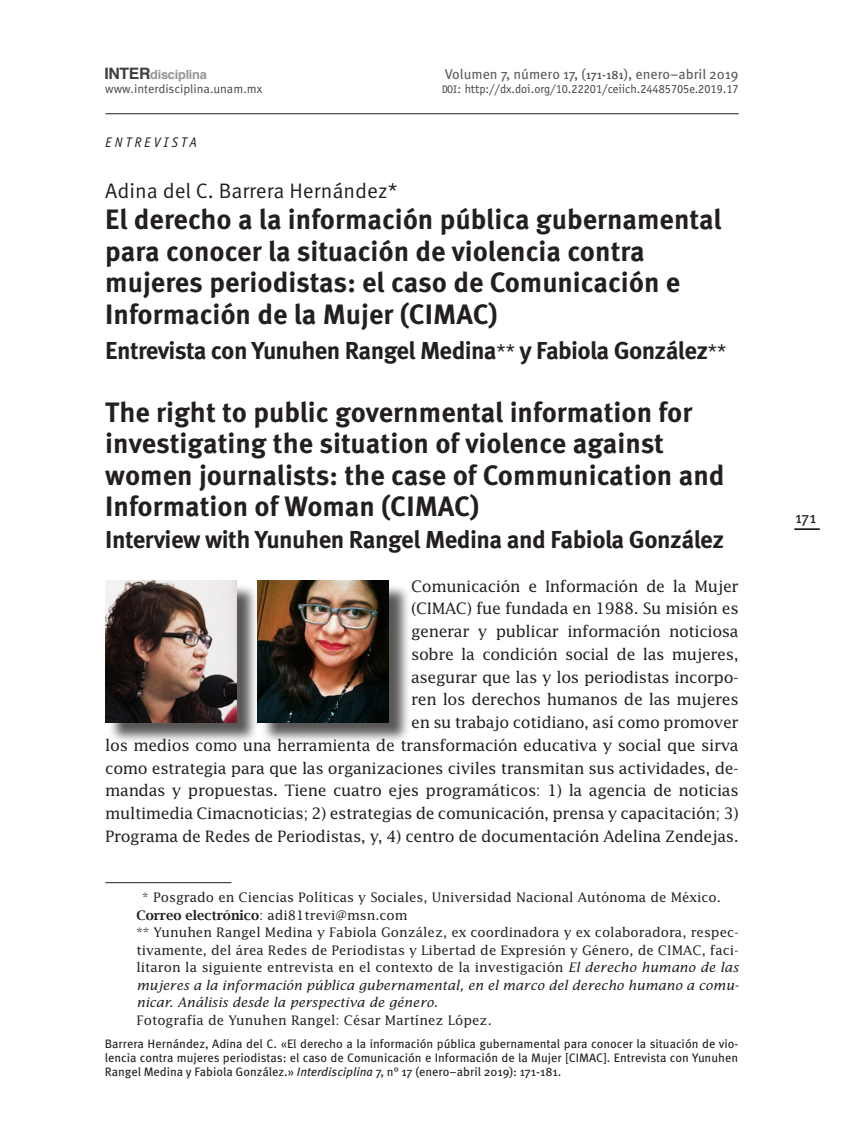
<style>
.page{position:relative;width:844px;height:1141px;background:#fff}
.page>*{position:absolute;margin:0;border:0;box-sizing:border-box;transform-origin:0 0}
.Tit_articulo{font:700 28px/31.5px "Meta Pro";color:#231f20}
.Tit_articulo-2{font:700 24.5px "Meta Pro";letter-spacing:-.025em;color:#231f20}
.Autor{font:21px "Meta Pro";color:#231f20}
.BT_ss{font:15.75px/22.8px "Lucida Std";letter-spacing:-.025em;color:#231f20;text-align:right}
.t1{font:15.75px "Meta Pro";color:#231f20}
.t2{font:14px "Meta Pro";color:#3e3e3f}
.t3{font:italic 14px "Officina Sans Std";letter-spacing:.21em;color:#231f20}
.Notas{font:13.12px/17.5px "Lucida Std";color:#231f20;text-align:justify}
.t4{font:700 12.78px "Helvetica";letter-spacing:-.02em;color:#939598}
.como_citar{font:12.25px/14px "Meta Pro";color:#231f20;text-align:justify}
.t5{font:12.25px "Officina Sans Std";color:#231f20}
.t6{font:12.25px "Meta Pro";color:#231f20}
.s1{font-size:15.75px;color:#3e3e3f}
.s2{font-size:12.25px;color:#231f20}
.s3{font-family:"Officina Sans Std Book SC900";font-size:11.03px}
.s4{font-weight:400;font-size:21px}
.s5{font-family:"Lucida Bright";font-weight:600}
.s6{font-style:italic}
</style>
<div class="page">
<hr style="left:794px;top:528px;width:25px;height:2px;background:#231f20">
<hr style="left:105px;top:882px;width:126px;height:1px;background:#231f20">
<div style="left:260px;top:583px;width:150px;height:161px;background:#231f20;opacity:.75"></div>
<img style="left:258px;top:581px;width:131px;height:141px">
<hr style="left:105px;top:113px;width:633px;height:1px;background:#231f20">
<div style="left:108px;top:583px;width:150px;height:161px;background:#231f20;opacity:.75"></div>
<img style="left:105px;top:581px;width:131px;height:141px">
<p class="t4" style="left:104px;top:64px;width:104px"><span class="s1">INTER</span>disciplina</p>
<p class="t6" style="left:105px;top:81px;width:159px">www.interdisciplina.unam.mx</p>
<p class="t3" style="left:105px;top:134px;width:93px">ENTREVISTA</p>
<p class="t2" style="left:445px;top:65px;width:295px">Volumen 7, número 17, (<span class="s2">171-181</span>), enero–abril 2019</p>
<p class="t5" style="left:441px;top:82px;width:299px"><span class="s3">doi</span>: http://dx.doi.org/10.22201/ceiich.24485705e.2019.17</p>
<p class="Autor" style="left:105px;top:177px;width:294px">Adina del C. Barrera Hernández*</p>
<p class="Tit_articulo" style="left:105px;top:205px;width:617px">El derecho a la información pública gubernamental para conocer la situación de violencia contra mujeres periodistas: el caso de Comunicación e Información de la Mujer (CIMAC)</p>
<p class="Tit_articulo-2" style="left:105px;top:335px;width:623px">Entrevista con Yunuhen Rangel Medina<span class="s4">**</span> y Fabiola González<span class="s4">**</span></p>
<p class="Tit_articulo" style="left:105px;top:397px;width:620px">The right to public governmental information for investigating the situation of violence against women journalists: the case of Communication and Information of Woman (CIMAC)</p>
<p class="Tit_articulo-2" style="left:105px;top:524px;width:620px">Interview with Yunuhen Rangel Medina and Fabiola González</p>
<p class="BT_ss" style="left:105px;top:574px;width:634px">Comunicación e Información de la Mujer<br>(CIMAC) fue fundada en 1988. Su misión es<br>generar y publicar información noticiosa<br>sobre la condición social de las mujeres,<br>asegurar que las y los periodistas incorpo-<br>ren los derechos humanos de las mujeres<br>en su trabajo cotidiano, así como promover<br>los medios como una herramienta de transformación educativa y social que sirva como estrategia para que las organizaciones civiles transmitan sus actividades, de&shy;mandas y propuestas. Tiene cuatro ejes programáticos: 1) la agencia de noticias multimedia Cimacnoticias; 2) estrategias de comunicación, prensa y capacitación; 3)<br>Programa de Redes de Periodistas, y, 4) centro de documentación Adelina Zendejas.</p>
<p class="Notas" style="left:142px;top:888px;width:580px">* Posgrado en Ciencias Políticas y Sociales, Universidad Nacional Autónoma de México.</p>
<p class="Notas" style="left:136px;top:906px;width:272px"><span class="s5">Correo electrónico</span>: adi81trevi@msn.com</p>
<p class="Notas" style="left:136px;top:923px;width:603px">** Yunuhen Rangel Medina y Fabiola González, ex coordinadora y ex colaboradora, respec&shy;tivamente, del área Redes de Periodistas y Libertad de Expresión y Género, de CIMAC, faci&shy;litaron la siguiente entrevista en el contexto de la investigación <span class="s6">El derecho humano de las mujeres a la información pública gubernamental, en el marco del derecho humano a comu&shy;nicar. Análisis desde la perspectiva de género.</span></p>
<p class="Notas" style="left:136px;top:1011px;width:357px">Fotografía de Yunuhen Rangel: César Martínez López.</p>
<p class="como_citar" style="left:105px;top:1037px;width:634px">Barrera Hernández, Adina del C. «El derecho a la información pública gubernamental para conocer la situación de vio&shy;lencia contra mujeres periodistas: el caso de Comunicación e Información de la Mujer [CIMAC]. Entrevista con Yunuhen Rangel Medina y Fabiola González.» <span class="s6">Interdisciplina</span> 7, n° 17 (enero–abril 2019): 171-181.</p>
<p class="t1" style="left:794px;top:508px;width:23px">171</p>
</div>
